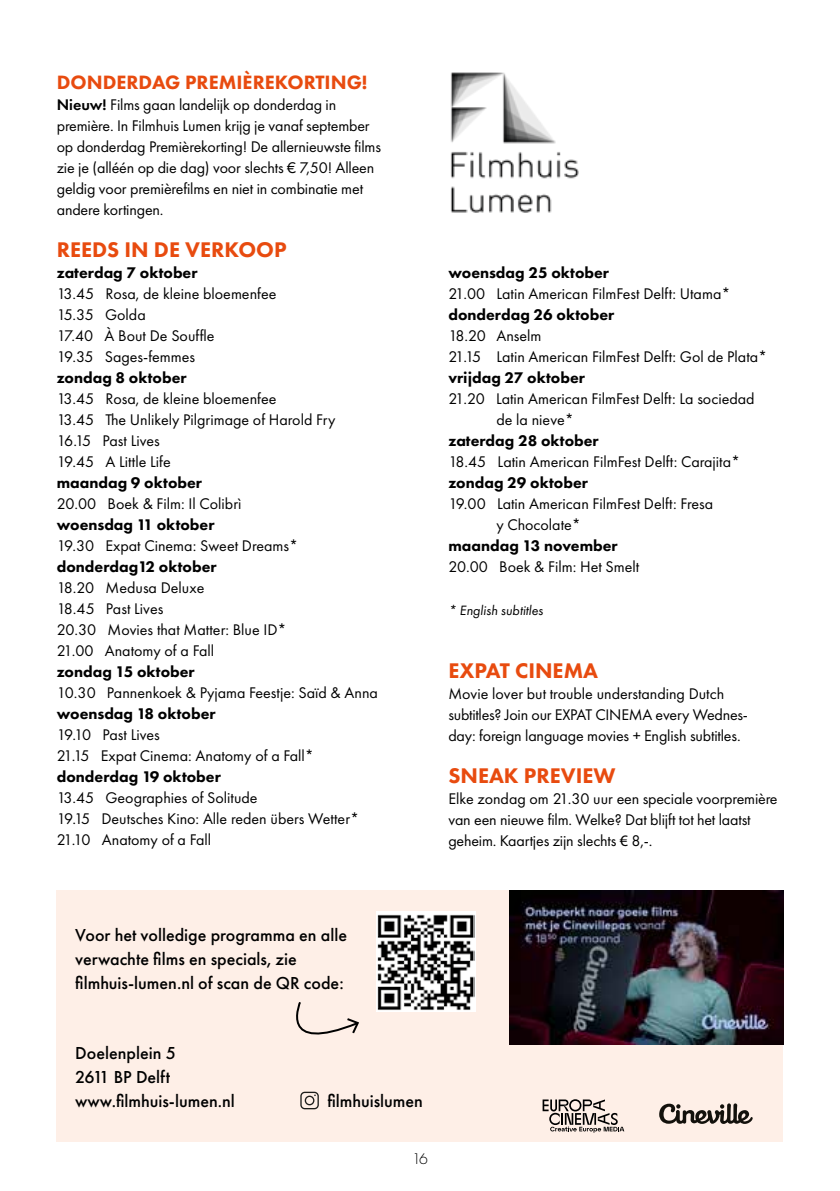
<style>
.page{position:relative;width:840px;height:1191px;background:#fff}
.page>*{position:absolute;margin:0;border:0;box-sizing:border-box;transform-origin:0 0}
.t1{font:800 22px "Futura PT";color:#e84b0f}
.t2{font:800 20px "Futura PT";color:#e84b0f}
.t3{font:500 18px/24px "Futura PT";color:#000}
.t4{font:16px/21px "Futura PT";color:#000}
.t5{font:800 16px "Futura PT";color:#000}
.t6{font:300 16px "Futura PT";color:#000}
.t7{font:italic 14px "Futura PT";color:#000}
.s1{font-weight:600}
.s2{font-family:"Myriad Pro"}
</style>
<div class="page">
<div style="left:57px;top:890px;width:725px;height:252px;background:#feefe7"></div>
<svg style="left:659px;top:1103px;width:93px;height:21px"></svg>
<svg style="left:542px;top:1099px;width:82px;height:32px"></svg>
<div style="left:375px;top:911px;width:100px;height:101px;background:#fff"></div>
<img style="left:377px;top:914px;width:97px;height:96px">
<img style="left:509px;top:890px;width:273px;height:154px">
<svg style="left:300px;top:1091px;width:18px;height:18px"></svg>
<svg style="left:296px;top:1002px;width:63px;height:33px"></svg>
<img style="left:450px;top:72px;width:129px;height:141px">
<p class="t2" style="left:57px;top:70px;width:312px">DONDERDAG PREMIÈREKORTING!</p>
<p class="t4" style="left:57px;top:94px;width:325px"><span class="s1">Nieuw!</span> Films gaan landelijk op donderdag in première. In Filmhuis Lumen krijg je vanaf september op donderdag Premièrekorting! De allernieuwste films zie je (alléén op die dag) voor slechts € 7,50! Alleen geldig voor premièrefilms en niet in combinatie met andere kortingen.</p>
<h1 class="t1" style="left:57px;top:236px;width:231px">REEDS IN DE VERKOOP</h1>
<p class="t5" style="left:57px;top:263px;width:142px">zaterdag 7 oktober</p>
<p class="t4" style="left:57px;top:283px;width:221px">13.45 Rosa, de kleine bloemenfee<br>15.35 Golda<br>17.40 À Bout De Souffle<br>19.35 Sages-femmes</p>
<p class="t5" style="left:57px;top:368px;width:131px">zondag 8 oktober</p>
<p class="t4" style="left:57px;top:388px;width:280px">13.45 Rosa, de kleine bloemenfee<br>13.45 The Unlikely Pilgrimage of Harold Fry<br>16.15 Past Lives<br>19.45 A Little Life</p>
<p class="t5" style="left:57px;top:473px;width:147px">maandag 9 oktober</p>
<p class="t4" style="left:57px;top:493px;width:186px">20.00 Boek &amp; Film: Il Colibrì</p>
<p class="t5" style="left:57px;top:515px;width:159px">woensdag 11 oktober</p>
<p class="t4" style="left:57px;top:535px;width:243px">19.30 Expat Cinema: Sweet Dreams*</p>
<p class="t5" style="left:57px;top:557px;width:161px">donderdag12 oktober</p>
<p class="t4" style="left:57px;top:577px;width:231px">18.20 Medusa Deluxe<br>18.45 Past Lives<br>20.30 Movies that Matter: Blue ID*<br>21.00 Anatomy of a Fall</p>
<p class="t5" style="left:57px;top:661px;width:139px">zondag 15 oktober</p>
<p class="t4" style="left:57px;top:682px;width:322px">10.30 Pannenkoek &amp; Pyjama Feestje: Saïd &amp; Anna</p>
<p class="t5" style="left:57px;top:703px;width:160px">woensdag 18 oktober</p>
<p class="t4" style="left:57px;top:724px;width:258px">19.10 Past Lives<br>21.15 Expat Cinema: Anatomy of a Fall*</p>
<p class="t5" style="left:57px;top:766px;width:165px">donderdag 19 oktober</p>
<p class="t4" style="left:57px;top:787px;width:304px">13.45 Geographies of Solitude<br>19.15 Deutsches Kino: Alle reden übers Wetter*<br>21.10 Anatomy of a Fall</p>
<p class="t5" style="left:448px;top:263px;width:162px">woensdag 25 oktober</p>
<p class="t4" style="left:448px;top:283px;width:283px">21.00 Latin American FilmFest Delft: Utama*</p>
<p class="t5" style="left:448px;top:305px;width:167px">donderdag 26 oktober</p>
<p class="t4" style="left:448px;top:325px;width:320px">18.20 Anselm<br>21.15 Latin American FilmFest Delft: Gol de Plata*</p>
<p class="t5" style="left:448px;top:368px;width:138px">vrijdag 27 oktober</p>
<p class="t4" style="left:496px;top:388px;width:259px;text-indent:-48px">21.20 Latin American FilmFest Delft: La sociedad de la nieve*</p>
<p class="t5" style="left:448px;top:431px;width:152px">zaterdag 28 oktober</p>
<p class="t4" style="left:448px;top:451px;width:293px">18.45 Latin American FilmFest Delft: Carajita*</p>
<p class="t5" style="left:448px;top:473px;width:141px">zondag 29 oktober</p>
<p class="t4" style="left:496px;top:493px;width:218px;text-indent:-48px">19.00 Latin American FilmFest Delft: Fresa y Chocolate*</p>
<p class="t5" style="left:448px;top:536px;width:171px">maandag 13 november</p>
<p class="t4" style="left:448px;top:556px;width:192px">20.00 Boek &amp; Film: Het Smelt</p>
<p class="t7" style="left:448px;top:601px;width:96px">* English subtitles</p>
<h1 class="t1" style="left:448px;top:656px;width:151px">EXPAT CINEMA</h1>
<p class="t4" style="left:448px;top:682px;width:301px">Movie lover but trouble understanding Dutch subtitles? Join our EXPAT CINEMA every Wednes&shy;day: foreign language movies + English subtitles.</p>
<h1 class="t1" style="left:448px;top:761px;width:169px">SNEAK PREVIEW</h1>
<p class="t4" style="left:448px;top:787px;width:330px">Elke zondag om 21.30 uur een speciale voorpremière van een nieuwe film. Welke? Dat blijft tot het laatst geheim. Kaartjes zijn slechts <span class="s2">€</span> 8,-.</p>
<p class="t3" style="left:75px;top:922px;width:273px">Voor het volledige programma en alle verwachte films en specials, zie filmhuis-lumen.nl of scan de QR code:</p>
<p class="t3" style="left:75px;top:1040px;width:161px">Doelenplein 5<br>2611 BP Delft www.filmhuis-lumen.nl</p>
<p class="t3" style="left:327px;top:1088px;width:97px">filmhuislumen</p>
<p class="t6" style="left:412px;top:1149px;width:17px">16</p>
</div>
